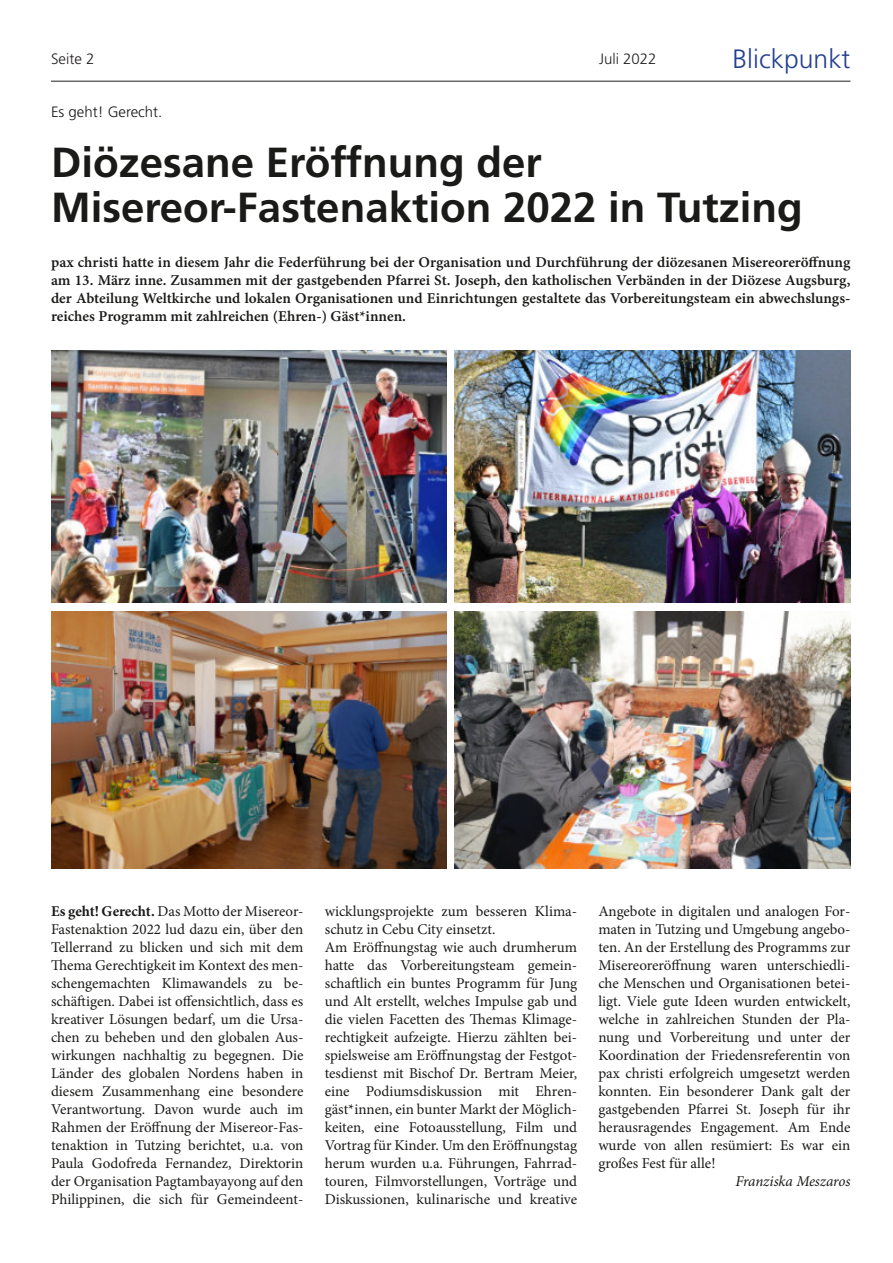
<style>
.page{position:relative;width:893px;height:1263px;background:#fff}
.page>*{position:absolute;margin:0;border:0;box-sizing:border-box;transform-origin:0 0}
.t1{font:700 42px/45px "Frutiger LT Std";color:#1a1a18}
.t2{font:300 26.55px "Frutiger LT Std";color:#24408e}
.t3{font:15px/18px "Minion Pro";color:#1a1a18;text-align:justify}
.t4{font:15px/18px "Minion Pro Semibold Capt";color:#1a1a18;text-align:justify}
.t5{font:italic 15px "Minion Pro";letter-spacing:-.01em;color:#1a1a18}
.t6{font:300 15px "Frutiger LT Std";color:#1a1a18}
.t7{font:300 15px "Frutiger LT Std";color:#221f20}
.s1{font-weight:700}
</style>
<div class="page">
<hr style="left:892px;top:0;width:1px;height:1263px;background:#f6eddf">
<hr style="left:51px;top:81px;width:799px;height:1px;background:#221f20">
<img style="left:51px;top:350px;width:396px;height:252px">
<img style="left:455px;top:350px;width:395px;height:252px">
<img style="left:51px;top:611px;width:395px;height:257px">
<img style="left:455px;top:611px;width:395px;height:257px">
<p class="t7" style="left:51px;top:52px;width:45px">Seite 2</p>
<p class="t7" style="left:599px;top:52px;width:59px">Juli 2022</p>
<h2 class="t2" style="left:733px;top:48px;width:119px">Blickpunkt</h2>
<p class="t6" style="left:51px;top:105px;width:113px">Es geht! Gerecht.</p>
<h1 class="t1" style="left:51px;top:144px;width:753px">Diözesane Eröffnung der<br>Misereor-Fastenaktion 2022 in Tutzing</h1>
<p class="t4" style="left:51px;top:255px;width:801px">pax christi hatte in diesem Jahr die Federführung bei der Organisation und Durchführung der diözesanen Misereoreröffnung am 13. März inne. Zusammen mit der gastgebenden Pfarrei St. Joseph, den katholischen Verbänden in der Diözese Augsburg, der Abteilung Weltkirche und lokalen Organisationen und Einrichtungen gestaltete das Vorbereitungsteam ein abwechslungs&shy;reiches Programm mit zahlreichen (Ehren-) Gäst*innen.</p>
<p class="t3" style="left:51px;top:903px;width:254px"><span class="s1">Es geht! Gerecht.</span> Das Motto der Misereor-Fastenaktion 2022 lud dazu ein, über den Tellerrand zu blicken und sich mit dem Thema Gerechtigkeit im Kontext des men‐ schengemachten Klimawandels zu be‐ schäftigen. Dabei ist offensichtlich, dass es kreativer Lösungen bedarf, um die Ursa‐ chen zu beheben und den globalen Aus‐ wirkungen nachhaltig zu begegnen. Die Länder des globalen Nordens haben in diesem Zusammenhang eine besondere Verantwortung. Davon wurde auch im Rahmen der Eröffnung der Misereor-Fas‐ tenaktion in Tutzing berichtet, u.a. von Paula Godofreda Fernandez, Direktorin der Organisation Pagtambayayong auf den Philippinen, die sich für Gemeindeent‐</p>
<p class="t3" style="left:325px;top:903px;width:254px;text-align:left">wicklungsprojekte zum besseren Klima‐ schutz in Cebu City einsetzt.<br>Am Eröffnungstag wie auch drumherum hatte das Vorbereitungsteam gemein‐ schaftlich ein buntes Programm für Jung und Alt erstellt, welches Impulse gab und die vielen Facetten des Themas Klimage‐ rechtigkeit aufzeigte. Hierzu zählten bei‐ spielsweise am Eröffnungstag der Festgot‐ tesdienst mit Bischof Dr. Bertram Meier, eine Podiumsdiskussion mit Ehren‐ gäst*innen, ein bunter Markt der Möglich‐ keiten, eine Fotoausstellung, Film und Vortrag für Kinder. Um den Eröffnungstag herum wurden u.a. Führungen, Fahrrad‐ touren, Filmvorstellungen, Vorträge und Diskussionen, kulinarische und kreative</p>
<p class="t3" style="left:598px;top:903px;width:254px">Angebote in digitalen und analogen For‐ maten in Tutzing und Umgebung angebo‐ ten. An der Erstellung des Programms zur Misereoreröffnung waren unterschiedli‐ che Menschen und Organisationen betei‐ ligt. Viele gute Ideen wurden entwickelt, welche in zahlreichen Stunden der Pla‐ nung und Vorbereitung und unter der Koordination der Friedensreferentin von pax christi erfolgreich umgesetzt werden konnten. Ein besonderer Dank galt der gastgebenden Pfarrei St. Joseph für ihr herausragendes Engagement. Am Ende wurde von allen resümiert: Es war ein großes Fest für alle!</p>
<p class="t5" style="left:735px;top:1175px;width:116px">Franziska Meszaros</p>
</div>
